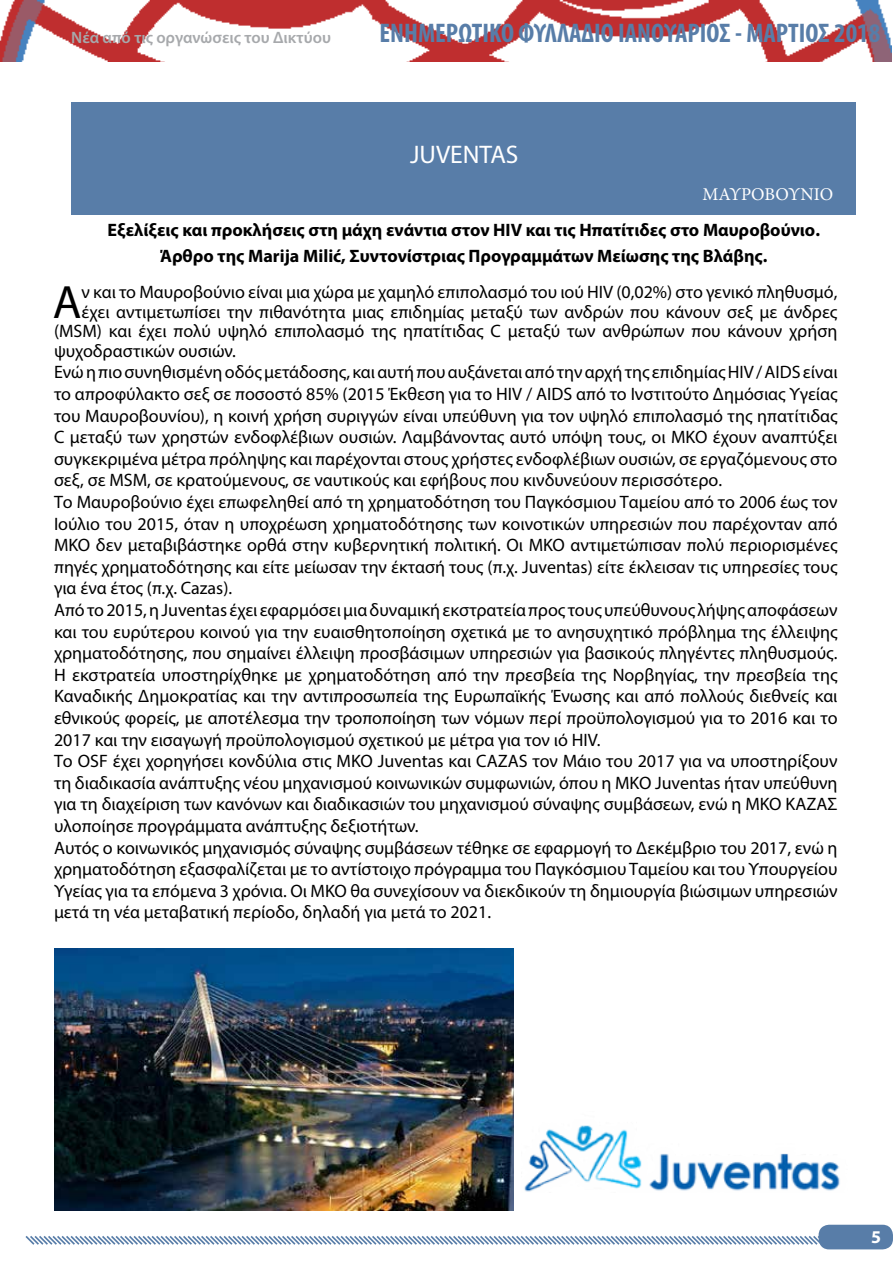
<style>
.page{position:relative;width:893px;height:1263px;background:#fff}
.page>*{position:absolute;margin:0;border:0;box-sizing:border-box;transform-origin:0 0}
.t1{font:46.95px "Myriad Pro";color:#000}
.t2{font:700 condensed 27px "Myriad Pro";color:#587da8}
.t3{font:25.5px "Myriad Pro";color:#fff}
.t4{font:18px/21.6px "Myriad Pro";color:#000;text-align:justify}
.t5{font:700 18px/25.5px "Myriad Pro";color:#000;text-align:center}
.t6{font:18px "Minion Pro";color:#fff}
.t7{font:700 18px "Myriad Pro";color:#fff}
.t8{font:600 16.5px "Myriad Pro";color:#a7a9ac}
</style>
<div class="page">
<img style="left:0;top:0;width:891px;height:62px">
<svg style="left:25px;top:1234px;width:797px;height:12px"></svg>
<div style="left:819px;top:1225px;width:74px;height:24px;background:#587da8;border-radius:11px"></div>
<div style="left:71px;top:102px;width:784px;height:112px;background:#587da8"></div>
<img style="left:54px;top:948px;width:459px;height:262px">
<img style="left:524px;top:1125px;width:316px;height:67px">
<p class="t8" style="left:71px;top:27px;width:261px">Νέα από τις οργανώσεις του Δικτύου</p>
<h2 class="t2" style="left:380px;top:16px;width:502px">ΕΝΗΜΕΡΩΤΙΚΟ ΦΥΛΛΑΔΙΟ ΙΑΝΟΥΑΡΙΟΣ - ΜΑΡΤΙΟΣ 2018</h2>
<h3 class="t3" style="left:410px;top:138px;width:110px">JUVENTAS</h3>
<p class="t6" style="left:703px;top:182px;width:132px">ΜΑΥΡΟΒΟΥΝΙΟ</p>
<p class="t5" style="left:108px;top:217px;width:714px">Εξελίξεις και προκλήσεις στη μάχη ενάντια στον HIV και τις Ηπατίτιδες στο Μαυροβούνιο.<br>Άρθρο της Marija Milić, Συντονίστριας Προγραμμάτων Μείωσης της Βλάβης.</p>
<p class="t4" style="left:82px;top:281px;width:757px">ν και το Μαυροβούνιο είναι μια χώρα με χαμηλό επιπολασμό του ιού HIV (0,02%) στο γενικό πληθυσμό,</p>
<h1 class="t1" style="left:53px;top:273px;width:30px">Α</h1>
<p class="t4" style="left:54px;top:302px;width:785px;line-height:19.5px;text-indent:28px">έχει αντιμετωπίσει την πιθανότητα μιας επιδημίας μεταξύ των ανδρών που κάνουν σεξ με άνδρες (MSM) και έχει πολύ υψηλό επιπολασμό της ηπατίτιδας C μεταξύ των ανθρώπων που κάνουν χρήση ψυχοδραστικών ουσιών.</p>
<p class="t4" style="left:54px;top:361px;width:785px;text-align:left">Ενώηπιοσυνηθισμένηοδόςμετάδοσης,καιαυτήπουαυξάνεταιαπότηναρχήτηςεπιδημίαςHIV/AIDSείναι το απροφύλακτο σεξ σε ποσοστό 85% (2015 Έκθεση για το HIV / AIDS από το Ινστιτούτο Δημόσιας Υγείας του Μαυροβουνίου η,) κοινή χρήση συριγγών είναι υπεύθυνη για τον υψηλό επιπολασμό της ηπατίτιδας C μεταξύ των χρηστών ενδοφλέβιων ουσιών. Λαμβάνοντας αυτό υπόψη τους, οι ΜΚΟ έχουν αναπτύξει συγκεκριμένα μέτρα πρόληψης και παρέχονται στους χρήστες ενδοφλέβιων ουσιών, σε εργαζόμενους στο σεξ, σε MSM, σε κρατούμενους, σε ναυτικούς και εφήβους που κινδυνεύουν περισσότερο.<br>Το Μαυροβούνιο έχει επωφεληθεί από τη χρηματοδότηση του Παγκόσμιου Ταμείου από το 2006 έως τον Ιούλιο του 2015, όταν η υποχρέωση χρηματοδότησης των κοινοτικών υπηρεσιών που παρέχονταν από ΜΚΟ δεν μεταβιβάστηκε ορθά στην κυβερνητική πολιτική. Οι ΜΚΟ αντιμετώπισαν πολύ περιορισμένες πηγές χρηματοδότησης και είτε μείωσαν την έκτασή τους .χ.π( Juventas) είτε έκλεισαν τις υπηρεσίες τους γ ι α έ ν α έ τ ο ς .χ.π( C a z a s .( Απότο2015,ηJuventasέχειεφαρμόσειμιαδυναμικήεκστρατείαπροςτουςυπεύθυνουςλήψηςαποφάσεων και του ευρύτερου κοινού για την ευαισθητοποίηση σχετικά με το ανησυχητικό πρόβλημα της έλλειψης χρηματοδότησης, που σημαίνει έλλειψη προσβάσιμων υπηρεσιών για βασικούς πληγέντες πληθυσμούς.<br>Η εκστρατεία υποστηρίχθηκε με χρηματοδότηση από την πρεσβεία της Νορβηγίας, την πρεσβεία της Καναδικής Δημοκρατίας και την αντιπροσωπεία της Ευρωπαϊκής Ένωσης και από πολλούς διεθνείς και εθνικούς φορείς, με αποτέλεσμα την τροποποίηση των νόμων περί προϋπολογισμού για το 2016 και το 2017 και την εισαγωγή προϋπολογισμού σχετικού με μέτρα για τον ιό HIV.<br>Το OSF έχει χορηγήσει κονδύλια στις ΜΚΟ Juventas και CAZAS τον Μάιο του 2017 για να υποστηρίξουν τη διαδικασία ανάπτυξης νέου μηχανισμού κοινωνικών συμφωνιών, όπου η ΜΚΟ Juventas ήταν υπεύθυνη για τη διαχείριση των κανόνων και διαδικασιών του μηχανισμού σύναψης συμβάσεων, ενώ η ΜΚΟ ΚΑΖΑΣ υλοποίησε προγράμματα ανάπτυξης δεξιοτήτων.<br>Αυτός ο κοινωνικός μηχανισμός σύναψης συμβάσεων τέθηκε σε εφαρμογή το Δεκέμβριο του 2017, ενώ η χρηματοδότηση εξασφαλίζεται με το αντίστοιχο πρόγραμμα του ΠαγκόσμιουΤαμείου και του Υπουργείου Υγείας για τα επόμενα 3 χρόνια. Οι ΜΚΟ θα συνεχίσουν να διεκδικούν τη δημιουργία βιώσιμων υπηρεσιών μετά τη νέα μεταβατική περίοδο, δηλαδή για μετά το 2021.</p>
<p class="t7" style="left:871px;top:1225px;width:11px">5</p>
</div>
